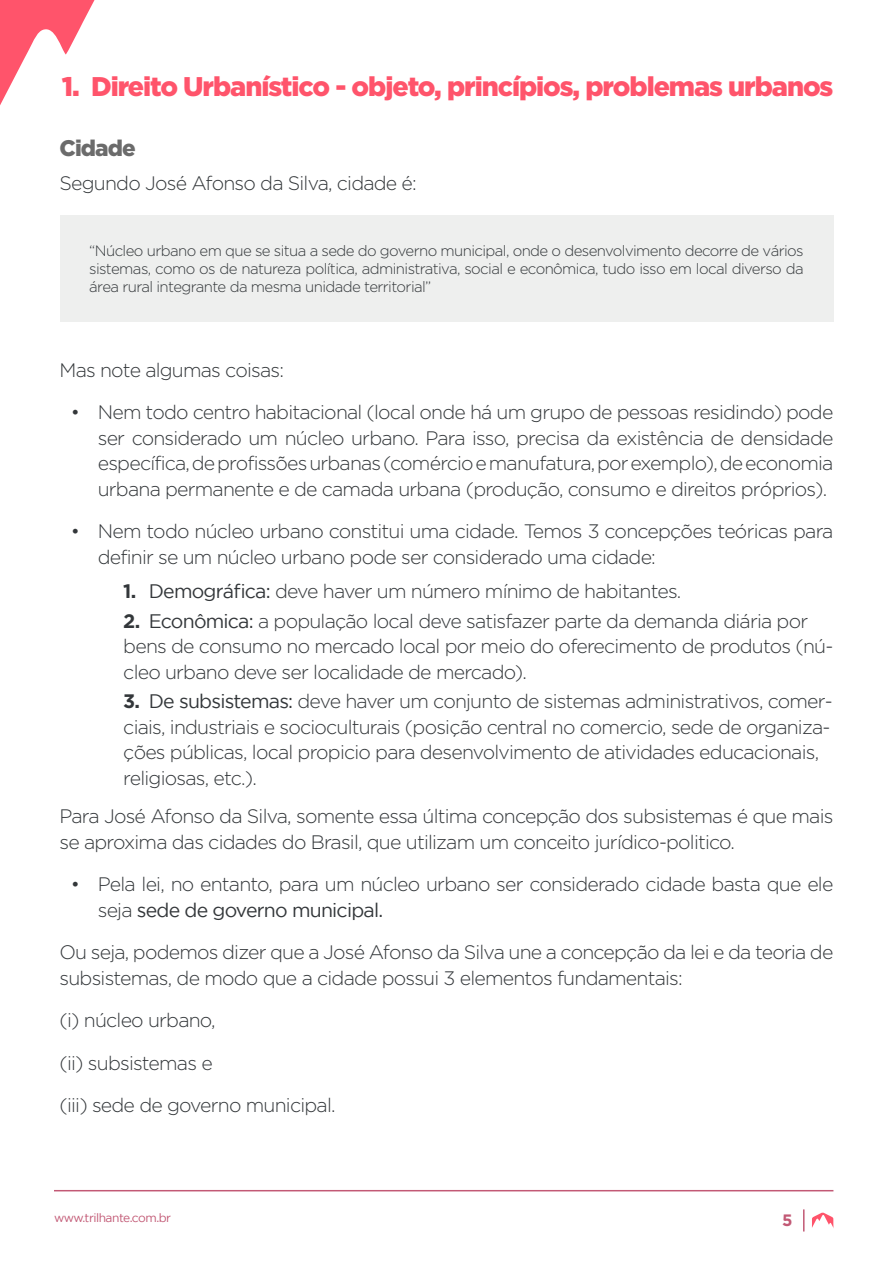
<style>
.page{position:relative;width:893px;height:1263px;background:#fff}
.page>*{position:absolute;margin:0;border:0;box-sizing:border-box;transform-origin:0 0}
.t1{font:900 27px "Gotham";letter-spacing:-.04em;color:#ff546b}
.Título_3{font:900 22.5px "Gotham";letter-spacing:-.04em;color:#6b6b6b}
.Parágrafo_Texto{font:300 19.5px/25.5px "Gotham";letter-spacing:-.04em;color:#33373a}
.t2{font:700 16.5px "Gotham";color:#c25975}
.Citação_de_Lei_Artig{font:300 15px/18px "Gotham";letter-spacing:-.04em;color:#33373a;text-align:justify}
.t3{font:12px "Gotham";letter-spacing:-.04em;color:#c25975}
.s1{font-weight:700}
.s2{font-weight:400}
</style>
<div class="page">
<svg style="left:0;top:0;width:95px;height:105px"></svg>
<svg style="left:803px;top:1209px;width:1px;height:22px"></svg>
<svg style="left:812px;top:1212px;width:22px;height:16px"></svg>
<hr style="left:54px;top:1190px;width:779px;height:1px;background:#c25975">
<div style="left:60px;top:216px;width:773px;height:106px;background:#eeefee"></div>
<p class="t1" style="left:62px;top:71px;width:773px">1. Direito Urbanístico - objeto, princípios, problemas urbanos</p>
<p class="Título_3" style="left:60px;top:135px;width:78px">Cidade</p>
<p class="Parágrafo_Texto" style="left:60px;top:170px;width:359px">Segundo José Afonso da Silva, cidade é:</p>
<p class="Citação_de_Lei_Artig" style="left:89px;top:242px;width:716px">“Núcleo urbano em que se situa a sede do governo municipal, onde o desenvolvimento decorre de vários sistemas, como os de natureza política, administrativa, social e econômica, tudo isso em local diverso da área rural integrante da mesma unidade territorial”</p>
<p class="Parágrafo_Texto" style="left:60px;top:357px;width:226px">Mas note algumas coisas:</p>
<p class="Parágrafo_Texto" style="left:98px;top:399px;width:737px;text-align:justify;text-indent:-27px">• Nem todo centro habitacional (local onde há um grupo de pessoas residindo) pode ser considerado um núcleo urbano. Para isso, precisa da existência de densidade específica, de profissões urbanas (comércio e manufatura, por exemplo), de economia urbana permanente e de camada urbana (produção, consumo e direitos próprios).</p>
<p class="Parágrafo_Texto" style="left:98px;top:518px;width:737px;text-indent:-27px">• Nem todo núcleo urbano constitui uma cidade. Temos 3 concepções teóricas para definir se um núcleo urbano pode ser considerado uma cidade:</p>
<p class="Parágrafo_Texto" style="left:123px;top:578px;width:560px"><span class="s1">1.</span> <span class="s2">Demográfica:</span> deve haver um número mínimo de habitantes.</p>
<p class="Parágrafo_Texto" style="left:123px;top:608px;width:711px"><span class="s1">2.</span> <span class="s2">Econômica:</span> a população local deve satisfazer parte da demanda diária por bens de consumo no mercado local por meio do oferecimento de produtos (nú&shy;cleo urbano deve ser localidade de mercado).</p>
<p class="Parágrafo_Texto" style="left:123px;top:688px;width:711px"><span class="s1">3.</span> <span class="s2">De subsistemas:</span> deve haver um conjunto de sistemas administrativos, comer&shy;ciais, industriais e socioculturais (posição central no comercio, sede de organiza&shy;ções públicas, local propicio para desenvolvimento de atividades educacionais, religiosas, etc.).</p>
<p class="Parágrafo_Texto" style="left:60px;top:803px;width:775px">Para José Afonso da Silva, somente essa última concepção dos subsistemas é que mais se aproxima das cidades do Brasil, que utilizam um conceito jurídico-politico.</p>
<p class="Parágrafo_Texto" style="left:98px;top:871px;width:737px;text-indent:-27px">• Pela lei, no entanto, para um núcleo urbano ser considerado cidade basta que ele seja <span class="s2">sede de governo municipal.</span></p>
<p class="Parágrafo_Texto" style="left:60px;top:939px;width:775px">Ou seja, podemos dizer que a José Afonso da Silva une a concepção da lei e da teoria de subsistemas, de modo que a cidade possui 3 elementos fundamentais:</p>
<p class="Parágrafo_Texto" style="left:60px;top:1007px;width:158px">(i) núcleo urbano,</p>
<p class="Parágrafo_Texto" style="left:60px;top:1050px;width:155px">(ii) subsistemas e</p>
<p class="Parágrafo_Texto" style="left:60px;top:1092px;width:278px">(iii) sede de governo municipal.</p>
<p class="t3" style="left:54px;top:1211px;width:119px">www.trilhante.com.br</p>
<p class="t2" style="left:782px;top:1211px;width:12px">5</p>
</div>
